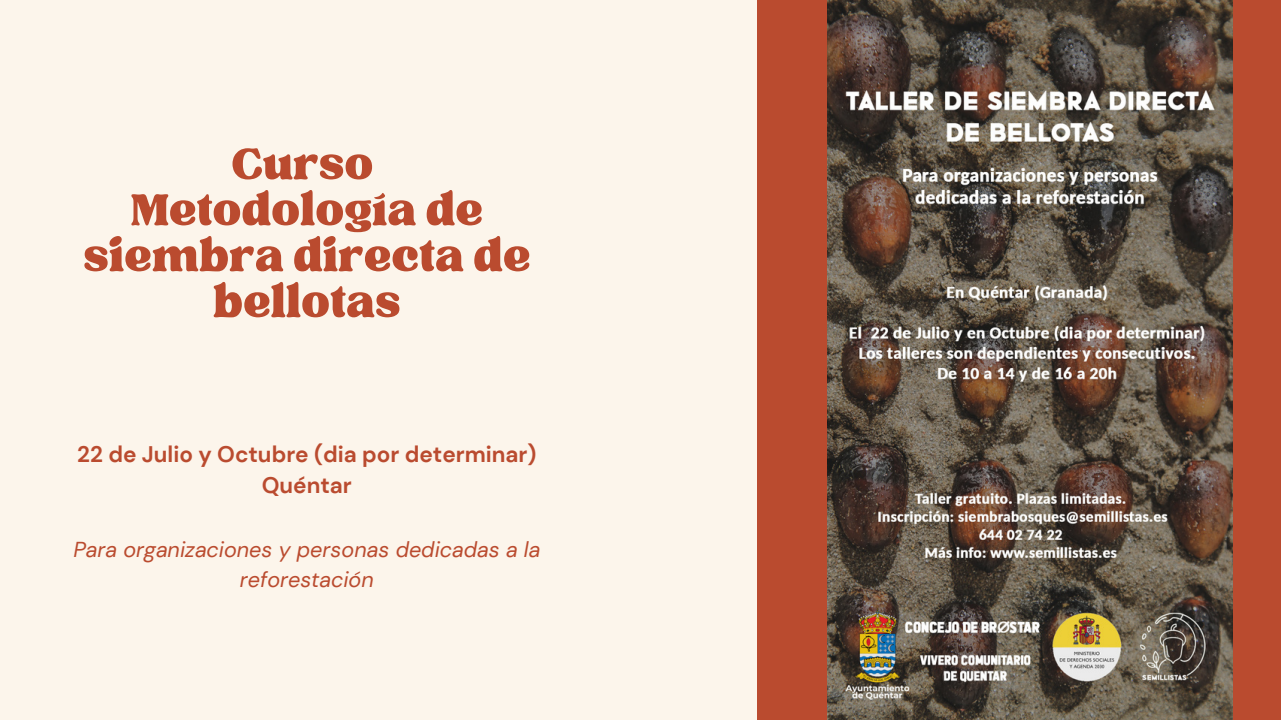
<style>
.page{position:relative;width:1281px;height:720px;background:#fcf5eb}
.page>*{position:absolute;margin:0;border:0;box-sizing:border-box;transform-origin:0 0}
.t1{font:61px/46px "TAN Tangkiwood Display";color:#ba4b2f;text-align:center}
.t2{font:700 22.5px/31px "DM Sans";color:#ba4b2f;text-align:center}
.t3{font:italic 21.62px/30px "DM Sans";color:#ba4b2f;text-align:center}
</style>
<div class="page">
<div style="left:757px;top:0;width:524px;height:720px;background:#ba4b2f"></div>
<img style="left:827px;top:0;width:405px;height:720px">
<h1 class="t1" style="left:83px;top:144px;width:449px">Curso<br>Metodología de siembra directa de bellotas</h1>
<p class="t2" style="left:77px;top:439px;width:461px">22 de Julio y Octubre (dia por determinar)<br>Quéntar</p>
<p class="t3" style="left:73px;top:534px;width:468px">Para organizaciones y personas dedicadas a la reforestación</p>
</div>
